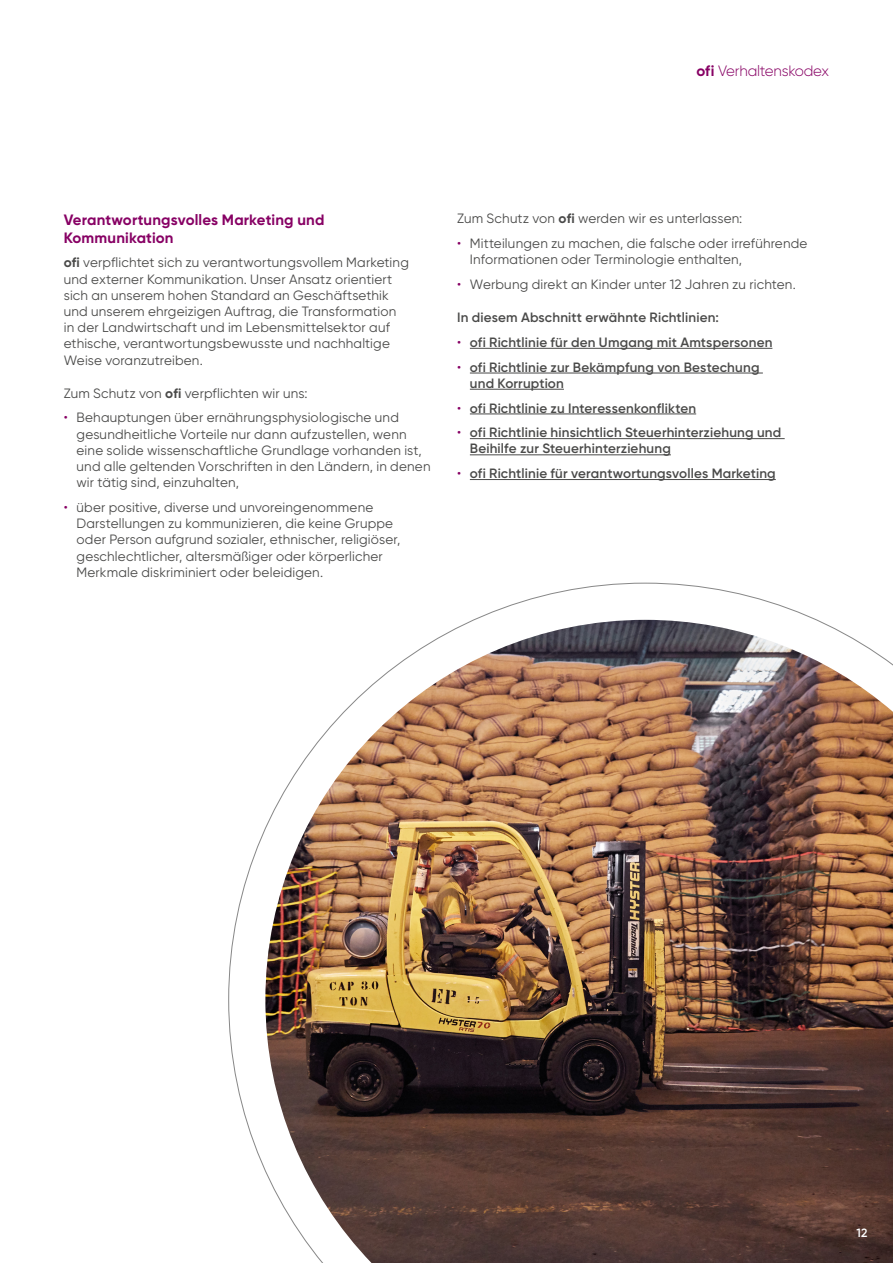
<style>
.page{position:relative;width:893px;height:1263px;background:#fff}
.page>*{position:absolute;margin:0;border:0;box-sizing:border-box;transform-origin:0 0}
.Sub_head{font:700 15px/18px "Gilroy";letter-spacing:.01em;color:#870064}
.t1{font:300 15px "Gilroy";letter-spacing:-.015em;color:#870064}
.t2{font:13.5px/16.2px "Gilroy";letter-spacing:.015em;color:#4a4a49}
.t3{font:600 13.5px/16.2px "Gilroy";letter-spacing:.015em;color:#4a4a49}
.t4{font:600 12px "Gilroy";color:#fff}
.s1{font-weight:700}
.s2{color:#870064}
.s3{font-weight:400;color:#870064}
</style>
<div class="page">
<img style="left:228px;top:583px;width:665px;height:680px">
<hr style="left:470px;top:348px;width:302px;height:1px;background:#4a4a49">
<hr style="left:470px;top:373px;width:293px;height:1px;background:#4a4a49">
<hr style="left:470px;top:389px;width:94px;height:1px;background:#4a4a49">
<hr style="left:470px;top:414px;width:226px;height:1px;background:#4a4a49">
<hr style="left:470px;top:438px;width:315px;height:1px;background:#4a4a49">
<hr style="left:470px;top:454px;width:201px;height:1px;background:#4a4a49">
<hr style="left:470px;top:479px;width:306px;height:1px;background:#4a4a49">
<p class="t1" style="left:696px;top:61px;width:134px"><span class="s1">ofi</span> Verhaltenskodex</p>
<p class="Sub_head" style="left:64px;top:210px;width:262px">Verantwortungsvolles Marketing und<br>Kommunikation</p>
<p class="t2" style="left:64px;top:254px;width:347px"><span class="s1">ofi</span> verpflichtet sich zu verantwortungsvollem Marketing und externer Kommunikation. Unser Ansatz orientiert sich an unserem hohen Standard an Geschäftsethik und unserem ehrgeizigen Auftrag, die Transformation in der Landwirtschaft und im Lebensmittelsektor auf ethische, verantwortungsbewusste und nachhaltige Weise voranzutreiben.</p>
<p class="t2" style="left:64px;top:385px;width:245px">Zum Schutz von <span class="s1">ofi</span> verpflichten wir uns:</p>
<p class="t2" style="left:77px;top:409px;width:355px;text-indent:-13px"><span class="s2">•</span> Behauptungen über ernährungsphysiologische und gesundheitliche Vorteile nur dann aufzustellen, wenn eine solide wissenschaftliche Grundlage vorhanden ist, und alle geltenden Vorschriften in den Ländern, in denen wir tätig sind, einzuhalten,</p>
<p class="t2" style="left:77px;top:499px;width:325px;text-indent:-13px"><span class="s2">•</span> über positive, diverse und unvoreingenommene Darstellungen zu kommunizieren, die keine Gruppe oder Person aufgrund sozialer, ethnischer, religiöser, geschlechtlicher, altersmäßiger oder körperlicher Merkmale diskriminiert oder beleidigen.</p>
<p class="t2" style="left:457px;top:210px;width:287px">Zum Schutz von <span class="s1">ofi</span> werden wir es unterlassen:</p>
<p class="t2" style="left:470px;top:235px;width:339px;text-indent:-13px"><span class="s2">•</span> Mitteilungen zu machen, die falsche oder irreführende<br>Informationen oder Terminologie enthalten,</p>
<p class="t2" style="left:457px;top:276px;width:340px"><span class="s2">•</span> Werbung direkt an Kinder unter 12 Jahren zu richten.</p>
<p class="t3" style="left:457px;top:309px;width:263px">In diesem Abschnitt erwähnte Richtlinien:</p>
<p class="t3" style="left:457px;top:334px;width:317px"><span class="s3">•</span> ofi Richtlinie für den Umgang mit Amtspersonen</p>
<p class="t3" style="left:470px;top:359px;width:291px;text-indent:-13px"><span class="s3">•</span> ofi Richtlinie zur Bekämpfung von Bestechung und Korruption</p>
<p class="t3" style="left:457px;top:400px;width:241px"><span class="s3">•</span> ofi Richtlinie zu Interessenkonflikten</p>
<p class="t3" style="left:470px;top:424px;width:313px;text-indent:-13px"><span class="s3">•</span> ofi Richtlinie hinsichtlich Steuerhinterziehung und<br>Beihilfe zur Steuerhinterziehung</p>
<p class="t3" style="left:457px;top:465px;width:320px"><span class="s3">•</span> ofi Richtlinie für verantwortungsvolles Marketing</p>
<p class="t4" style="left:856px;top:1226px;width:13px">12</p>
</div>
